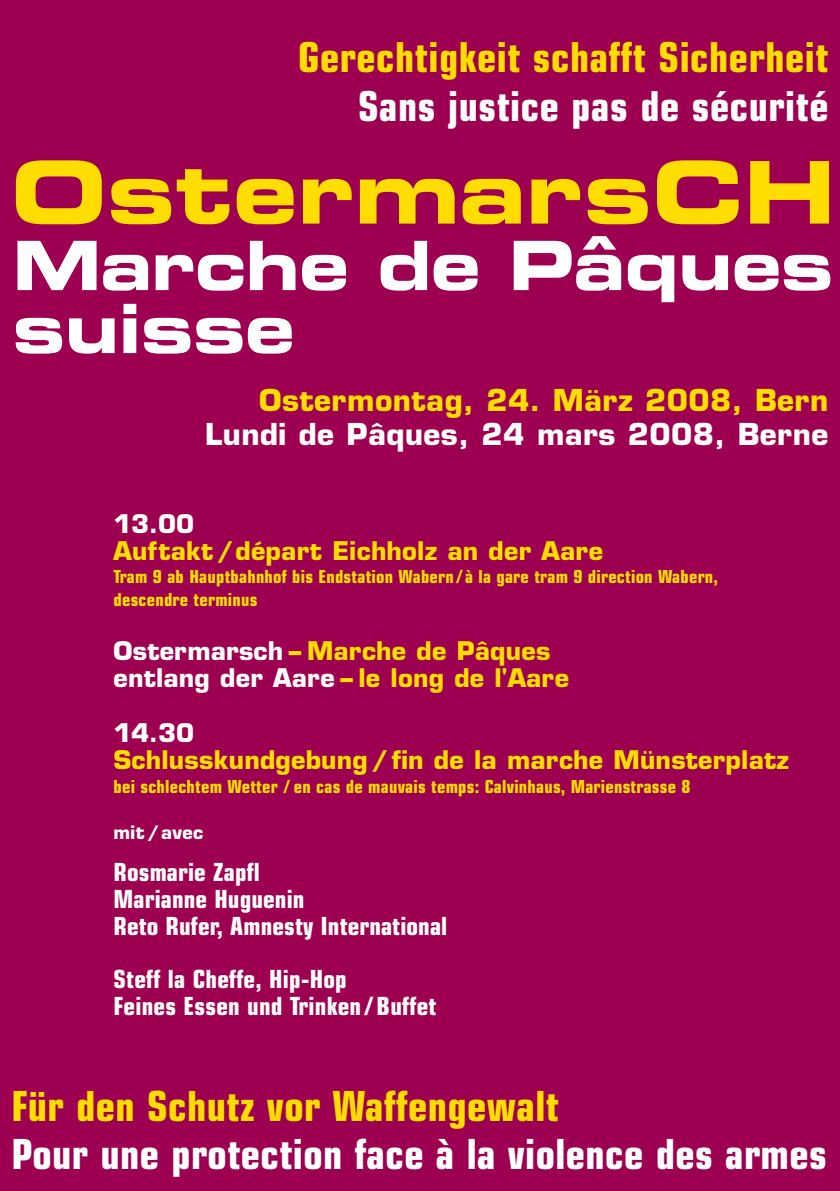
<style>
.page{position:relative;width:840px;height:1191px;background:#fff}
.page>*{position:absolute;margin:0;border:0;box-sizing:border-box;transform-origin:0 0}
.t1{font:86.4px "Eurostile Bold Extended Two";color:#fd0}
.t2{font:68px/63px "Eurostile Bold Extended Two";letter-spacing:-.01em;color:#fff}
.t3{font:700 condensed 41.6px "Eurostile";letter-spacing:.01em;color:#fff}
.t4{font:700 condensed 41.6px "Eurostile";letter-spacing:.01em;color:#fd0}
.t5{font:700 condensed 41.2px "Eurostile";letter-spacing:.015em;color:#fd0}
.t6{font:700 condensed 41.2px "Eurostile";letter-spacing:.015em;color:#fff}
.t7{font:700 29.4px "Eurostile";letter-spacing:.015em;color:#fff}
.t8{font:700 29.4px "Eurostile";letter-spacing:.015em;color:#fd0}
.t9{font:700 25px/27px "Eurostile";letter-spacing:.005em;color:#fd0}
.t10{font:700 condensed 25px/26.8px "Eurostile";letter-spacing:.005em;color:#fff}
.t11{font:700 25px "Eurostile";letter-spacing:-.01em;color:#fff}
.t12{font:700 condensed 18px/23px "Eurostile";letter-spacing:.01em;color:#fd0}
.t13{font:700 18px "Eurostile";letter-spacing:.02em;color:#fff}
.s1{color:#fff}
</style>
<div class="page">
<div style="left:0;top:0;width:839px;height:1191px;background:#9d0051"></div>
<h3 class="t5" style="left:298px;top:42px;width:531px">Gerechtigkeit schafft Sicherheit</h3>
<h3 class="t6" style="left:358px;top:91px;width:471px">Sans justice pas de sécurité</h3>
<h1 class="t1" style="left:11px;top:161px;width:825px">OstermarsCH</h1>
<h2 class="t2" style="left:12px;top:240px;width:822px">Marche de Pâques suisse</h2>
<h3 class="t8" style="left:259px;top:388px;width:570px">Ostermontag, 24. März 2008, Bern</h3>
<h3 class="t7" style="left:205px;top:423px;width:624px">Lundi de Pâques, 24 mars 2008, Berne</h3>
<h3 class="t11" style="left:113px;top:514px;width:82px">13.00</h3>
<h3 class="t9" style="left:113px;top:540px;width:491px">Auftakt /départ Eichholz an der Aare</h3>
<p class="t12" style="left:113px;top:566px;width:605px">Tram 9 ab Hauptbahnhof bis Endstation Wabern / à la gare tram 9 direction Wabern, descendre terminus</p>
<h3 class="t9" style="left:113px;top:640px;width:457px"><span class="s1">Ostermarsch</span> – Marche de Pâques <span class="s1">entlang der Aare</span> – le long de l'Aare</h3>
<h3 class="t11" style="left:113px;top:723px;width:82px">14.30</h3>
<h3 class="t9" style="left:113px;top:749px;width:676px">Schlusskundgebung / fin de la marche Münsterplatz</h3>
<p class="t12" style="left:113px;top:776px;width:578px">bei schlechtem Wetter / en cas de mauvais temps: Calvinhaus, Marienstrasse 8</p>
<p class="t13" style="left:113px;top:825px;width:91px">mit /avec</p>
<h3 class="t10" style="left:113px;top:860px;width:335px">Rosmarie Zapfl<br>Marianne Huguenin<br>Reto Rufer, Amnesty International</h3>
<h3 class="t10" style="left:113px;top:968px;width:324px">Steff la Cheffe, Hip-Hop<br>Feines Essen und Trinken / Buffet</h3>
<h3 class="t4" style="left:11px;top:1090px;width:549px">Für den Schutz vor Waffengewalt</h3>
<h3 class="t3" style="left:11px;top:1138px;width:816px">Pour une protection face à la violence des armes</h3>
</div>
